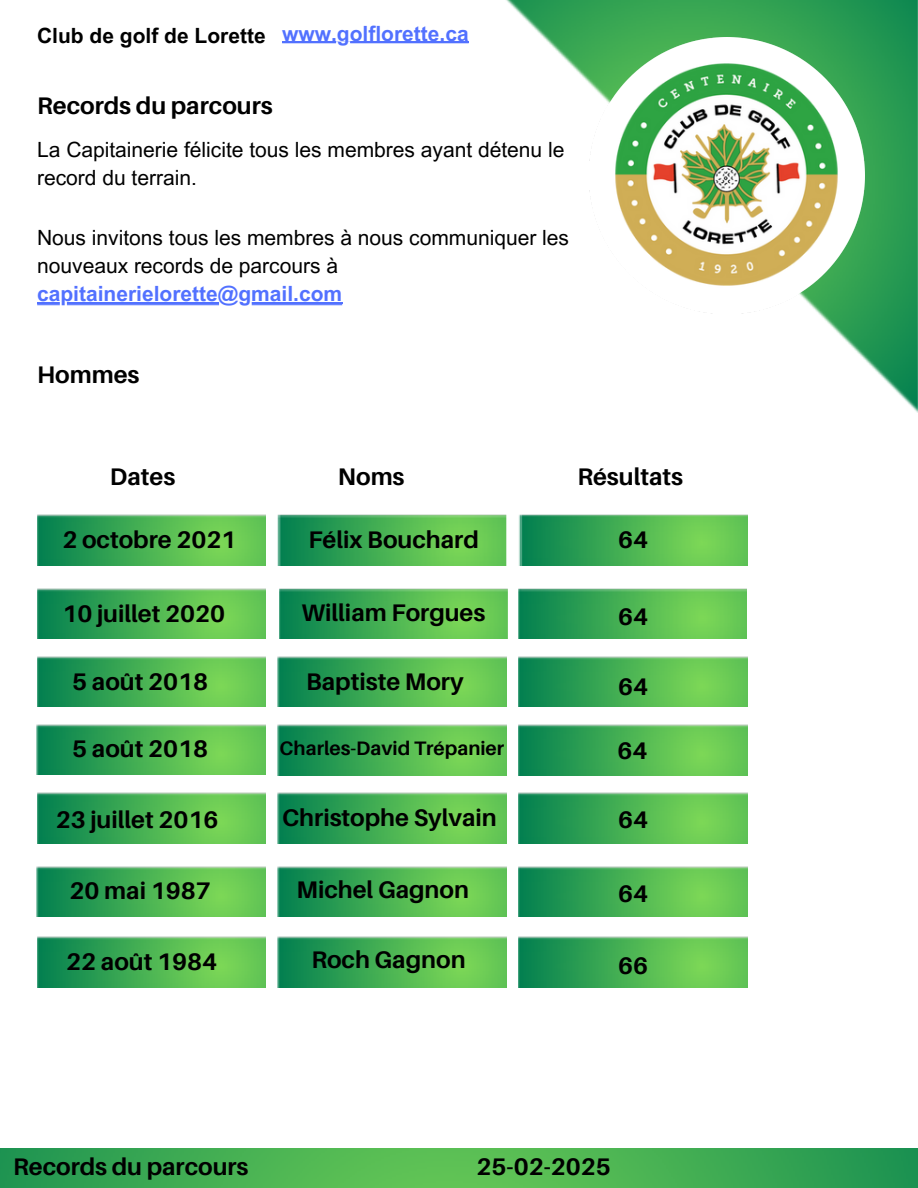
<style>
.page{position:relative;width:918px;height:1188px;background:#fff}
.page>*{position:absolute;margin:0;border:0;box-sizing:border-box;transform-origin:0 0}
.t1{font:700 24px "Aileron";color:#000}
.t2{font:21px/28.2px "Arial MT Pro";color:#000}
.t3{font:700 21px "Arial MT Pro";color:#5271ff}
.t4{font:700 21px "Arial MT Pro";color:#000}
.t5{font:700 19.5px "Aileron";color:#000}
</style>
<div class="page">
<img style="left:459px;top:0;width:459px;height:413px">
<img style="left:0;top:1149px;width:918px;height:39px">
<img style="left:37px;top:514px;width:229px;height:51px">
<img style="left:589px;top:38px;width:276px;height:275px">
<img style="left:589px;top:38px;width:274px;height:274px;border-radius:134px">
<img style="left:278px;top:514px;width:469px;height:51px">
<svg style="left:37px;top:304px;width:305px;height:1px"></svg>
<img style="left:37px;top:588px;width:229px;height:51px">
<img style="left:280px;top:588px;width:466px;height:51px">
<img style="left:37px;top:656px;width:229px;height:51px">
<img style="left:519px;top:724px;width:228px;height:51px">
<img style="left:278px;top:656px;width:228px;height:51px">
<img style="left:519px;top:656px;width:228px;height:51px">
<img style="left:278px;top:724px;width:228px;height:51px">
<img style="left:278px;top:793px;width:228px;height:50px">
<img style="left:519px;top:937px;width:228px;height:50px">
<img style="left:519px;top:866px;width:228px;height:51px">
<img style="left:519px;top:793px;width:228px;height:50px">
<img style="left:278px;top:866px;width:228px;height:51px">
<img style="left:278px;top:937px;width:228px;height:50px">
<img style="left:37px;top:937px;width:229px;height:50px">
<img style="left:37px;top:866px;width:228px;height:51px">
<img style="left:37px;top:792px;width:229px;height:51px">
<img style="left:37px;top:724px;width:228px;height:51px">
<hr style="left:282px;top:42px;width:187px;height:1px;background:#5271ff">
<hr style="left:37px;top:302px;width:305px;height:1px;background:#5271ff">
<p class="t4" style="left:37px;top:28px;width:230px">Club de golf de Lorette</p>
<p class="t3" style="left:282px;top:25px;width:188px">www.golflorette.ca</p>
<p class="t1" style="left:37px;top:90px;width:237px">Records du parcours</p>
<h2 class="t2" style="left:37px;top:138px;width:529px">La Capitainerie félicite tous les membres ayant détenu le record du terrain.</h2>
<h2 class="t2" style="left:37px;top:226px;width:533px">Nous invitons tous les membres à nous communiquer les nouveaux records de parcours à</h2>
<h1 class="t3" style="left:37px;top:286px;width:307px">capitainerielorette@gmail.com</h1>
<h1 class="t1" style="left:37px;top:360px;width:104px">Hommes</h1>
<h1 class="t1" style="left:110px;top:462px;width:67px">Dates</h1>
<p class="t1" style="left:338px;top:462px;width:68px">Noms</p>
<p class="t1" style="left:577px;top:462px;width:107px">Résultats</p>
<p class="t1" style="left:62px;top:525px;width:175px">2 octobre 2021</p>
<p class="t1" style="left:308px;top:525px;width:172px">Félix Bouchard</p>
<p class="t1" style="left:618px;top:525px;width:31px">64</p>
<h1 class="t1" style="left:62px;top:598px;width:164px">10 juillet 2020</h1>
<h1 class="t1" style="left:302px;top:598px;width:185px">William Forgues</h1>
<h1 class="t1" style="left:618px;top:602px;width:31px">64</h1>
<p class="t1" style="left:72px;top:667px;width:137px">5 août 2018</p>
<h1 class="t1" style="left:306px;top:666px;width:159px">Baptiste Mory</h1>
<p class="t1" style="left:618px;top:672px;width:31px">64</p>
<h1 class="t1" style="left:72px;top:734px;width:137px">5 août 2018</h1>
<h2 class="t5" style="left:280px;top:736px;width:226px">Charles-David Trépanier</h2>
<p class="t1" style="left:618px;top:736px;width:31px">64</p>
<h1 class="t1" style="left:56px;top:805px;width:164px">23 juillet 2016</h1>
<h1 class="t1" style="left:282px;top:803px;width:216px">Christophe Sylvain</h1>
<h1 class="t1" style="left:618px;top:805px;width:31px">64</h1>
<h1 class="t1" style="left:70px;top:876px;width:143px">20 mai 1987</h1>
<p class="t1" style="left:297px;top:875px;width:174px">Michel Gagnon</p>
<p class="t1" style="left:618px;top:878px;width:31px">64</p>
<p class="t1" style="left:66px;top:947px;width:152px">22 août 1984</p>
<h1 class="t1" style="left:311px;top:944px;width:156px">Roch Gagnon</h1>
<p class="t1" style="left:618px;top:951px;width:31px">66</p>
<p class="t1" style="left:13px;top:1152px;width:237px">Records du parcours</p>
<p class="t1" style="left:477px;top:1152px;width:136px">25-02-2025</p>
</div>
